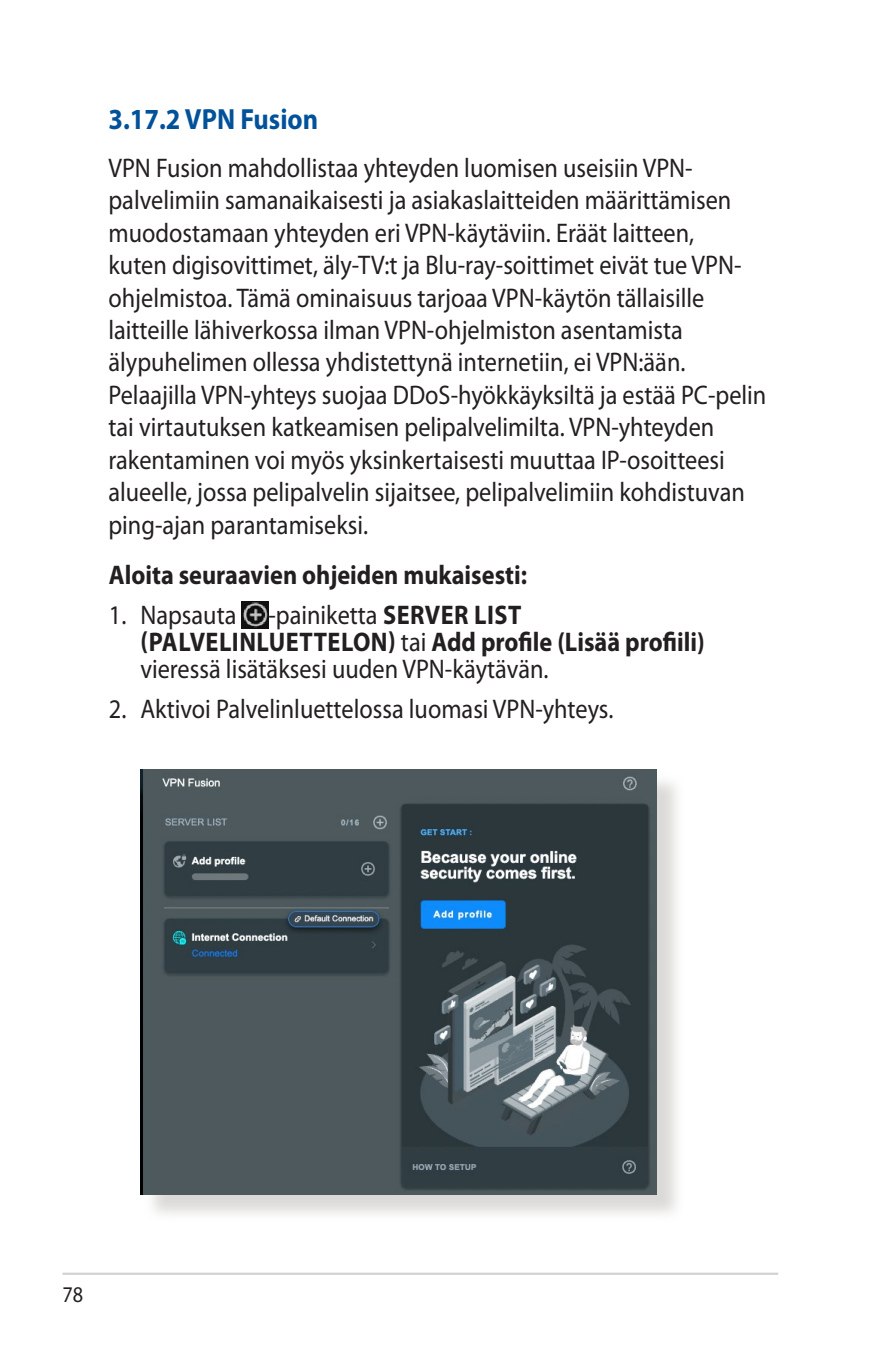
<style>
.page{position:relative;width:893px;height:1346px;background:#fff}
.page>*{position:absolute;margin:0;border:0;box-sizing:border-box;transform-origin:0 0}
.t1{font:700 29.25px "Myriad Pro";color:#01529a;scale:.9 1}
.t2{font:27px/32.4px "Myriad Pro";color:#231f20;scale:.9 1}
.t3{font:700 27px "Myriad Pro";color:#231f20;scale:.9 1}
.t4{font:22.5px "Myriad Pro";color:#231f20;scale:.9 1}
.s1{font-weight:700}
</style>
<div class="page">
<hr style="left:63px;top:1272px;width:715px;height:3px;background:#d1d2d4">
<img style="left:242px;top:601px;width:26px;height:27px">
<div style="left:144px;top:773px;width:541px;height:449px;background:#cfcecb;opacity:.75"></div>
<img style="left:140px;top:769px;width:517px;height:425px">
<p class="t1" style="left:108px;top:102px;width:235px">3.17.2 VPN Fusion</p>
<p class="t2" style="left:108px;top:152px;width:733px">VPN Fusion mahdollistaa yhteyden luomisen useisiin VPN&shy;palvelimiin samanaikaisesti ja asiakaslaitteiden määrittämisen muodostamaan yhteyden eri VPN-käytäviin. Eräät laitteen,<br>kuten digisovittimet, äly-TV:t ja Blu-ray-soittimet eivät tue VPN&shy;ohjelmistoa. Tämä ominaisuus tarjoaa VPN-käytön tällaisille laitteille lähiverkossa ilman VPN-ohjelmiston asentamista älypuhelimen ollessa yhdistettynä internetiin, ei VPN:ään.<br>Pelaajilla VPN-yhteys suojaa DDoS-hyökkäyksiltä ja estää PC-pelin tai virtautuksen katkeamisen pelipalvelimilta. VPN-yhteyden rakentaminen voi myös yksinkertaisesti muuttaa IP-osoitteesi alueelle, jossa pelipalvelin sijaitsee, pelipalvelimiin kohdistuvan ping-ajan parantamiseksi.</p>
<p class="t3" style="left:109px;top:560px;width:466px">Aloita seuraavien ohjeiden mukaisesti:</p>
<p class="t2" style="left:140px;top:602px;width:628px;line-height:27px;text-indent:-31px">1. Napsauta -painiketta <span class="s1">SERVER LIST (PALVELINLUETTELON)</span> tai <span class="s1">Add profile (Lisää profiili) </span>vieressä lisätäksesi uuden VPN-käytävän.</p>
<p class="t2" style="left:109px;top:693px;width:562px">2. Aktivoi Palvelinluettelossa luomasi VPN-yhteys.</p>
<p class="t4" style="left:63px;top:1282px;width:25px">78</p>
</div>
